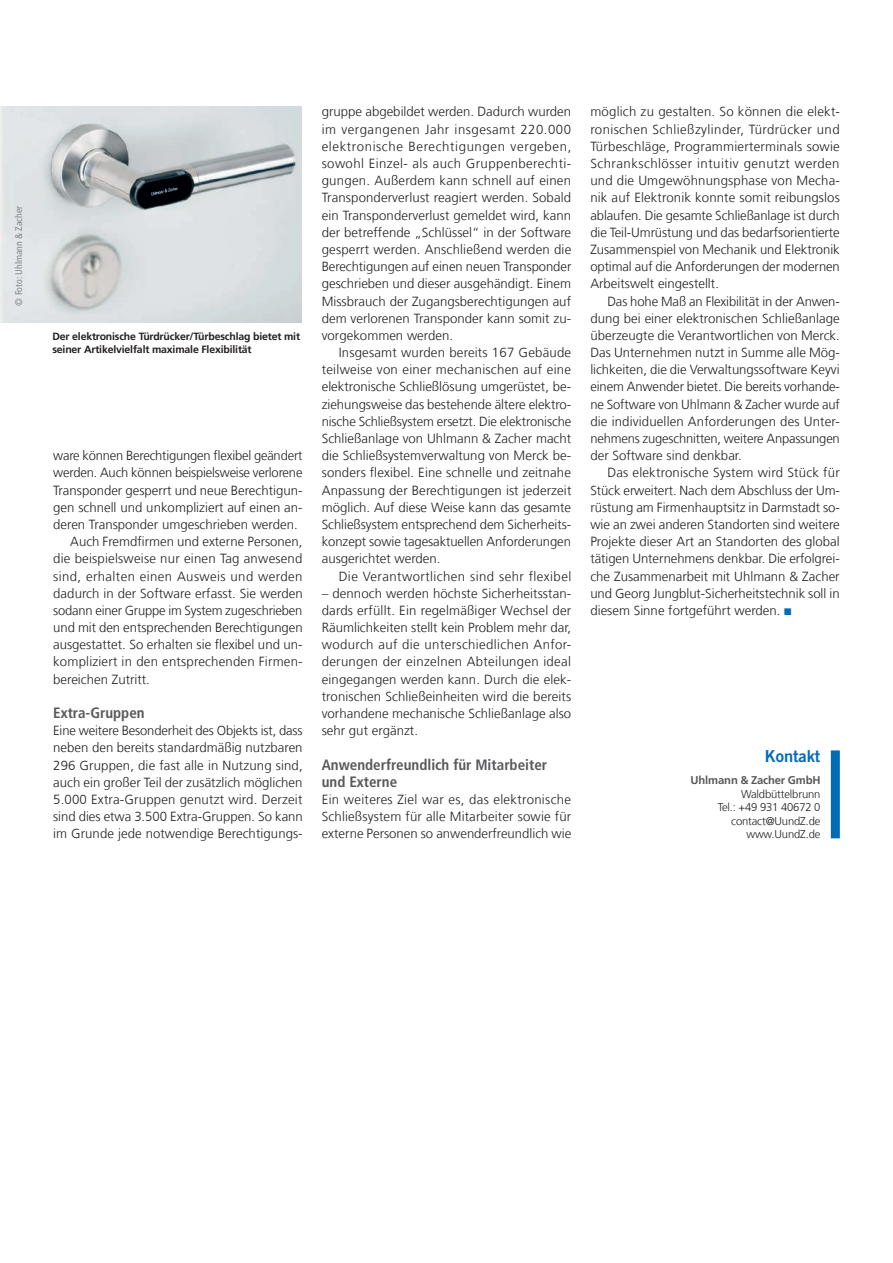
<style>
.page{position:relative;width:893px;height:1263px;background:#fff}
.page>*{position:absolute;margin:0;border:0;box-sizing:border-box;transform-origin:0 0}
.t1{font:16.5px "Trade Gothic LT Std Bd 2";letter-spacing:-.005em;color:#006cb7}
.t2{font:700 condensed 15px/17.2px "Frutiger LT Com";color:#57585a}
.t3{font:300 13.2px/17.2px "Frutiger LT Com";color:#231f20;text-align:justify}
.t4{font:300 13.2px "Frutiger LT Com";letter-spacing:.03em;color:#231f20}
.t5{font:300 11.25px/13.5px "Frutiger LT Com";letter-spacing:-.015em;color:#231f20;text-align:right}
.t6{font:700 11.25px "Frutiger LT Com";letter-spacing:-.015em;color:#57585a}
.t7{font:700 10.5px/12.8px "Frutiger LT Com";letter-spacing:-.015em;color:#231f20}
.t8{font:condensed 9.75px "Frutiger LT Com";color:#878687}
.s1{color:#006cb7}
</style>
<div class="page">
<img style="left:0;top:106px;width:302px;height:217px">
<div style="left:831px;top:750px;width:9px;height:88px;background:#006cb7"></div>
<p class="t8" style="left:13px;top:306px;width:101px;rotate:-90deg">© Foto: Uhlmann &amp; Zacher</p>
<p class="t7" style="left:52px;top:330px;width:249px">Der elektronische Türdrücker/Türbeschlag bietet mit seiner Artikelvielfalt maximale Flexibilität</p>
<p class="t3" style="left:53px;top:447px;width:251px">ware können Berechtigungen flexibel geändert</p>
<p class="t3" style="left:53px;top:464px;width:251px">werden. Auch können beispielsweise verlorene</p>
<p class="t3" style="left:53px;top:481px;width:251px">Transponder gesperrt und neue Berechtigun-</p>
<p class="t3" style="left:53px;top:499px;width:251px">gen schnell und unkompliziert auf einen an-</p>
<p class="t3" style="left:53px;top:516px;width:246px">deren Transponder umgeschrieben werden.</p>
<p class="t3" style="left:70px;top:533px;width:234px">Auch Fremdfirmen und externe Personen,</p>
<p class="t3" style="left:53px;top:550px;width:251px">die beispielsweise nur einen Tag anwesend</p>
<p class="t4" style="left:53px;top:568px;width:251px">sind, erhalten einen Ausweis und werden</p>
<p class="t3" style="left:53px;top:585px;width:251px">dadurch in der Software erfasst. Sie werden</p>
<p class="t3" style="left:53px;top:602px;width:251px">sodann einer Gruppe im System zugeschrieben</p>
<p class="t3" style="left:53px;top:619px;width:251px">und mit den entsprechenden Berechtigungen</p>
<p class="t3" style="left:53px;top:636px;width:251px">ausgestattet. So erhalten sie flexibel und un-</p>
<p class="t3" style="left:53px;top:653px;width:251px">kompliziert in den entsprechenden Firmen-</p>
<p class="t3" style="left:53px;top:670px;width:98px">bereichen Zutritt.</p>
<p class="t2" style="left:53px;top:704px;width:93px">Extra-Gruppen</p>
<p class="t3" style="left:53px;top:722px;width:251px">Eine weitere Besonderheit des Objekts ist, dass neben den bereits standardmäßig nutzbaren 296 Gruppen, die fast alle in Nutzung sind, auch ein großer Teil der zusätzlich möglichen 5.000 Extra-Gruppen genutzt wird. Derzeit sind dies etwa 3.500 Extra-Gruppen. So kann im Grunde jede notwendige Berechtigungs-</p>
<p class="t3" style="left:322px;top:103px;width:251px">gruppe abgebildet werden. Dadurch wurden im vergangenen Jahr insgesamt 220.000 elektronische Berechtigungen vergeben, sowohl Einzel- als auch Gruppenberechti&shy;gungen. Außerdem kann schnell auf einen Transponderverlust reagiert werden. Sobald ein Transponderverlust gemeldet wird, kann der betreffende „Schlüssel“ in der Software gesperrt werden. Anschließend werden die Berechtigungen auf einen neuen Transponder geschrieben und dieser ausgehändigt. Einem Missbrauch der Zugangsberechtigungen auf dem verlorenen Transponder kann somit zu&shy;vorgekommen werden.</p>
<p class="t3" style="left:322px;top:344px;width:251px;text-indent:17px">Insgesamt wurden bereits 167 Gebäude teilweise von einer mechanischen auf eine elektronische Schließlösung umgerüstet, be&shy;ziehungsweise das bestehende ältere elektro&shy;nische Schließsystem ersetzt. Die elektronische Schließanlage von Uhlmann &amp; Zacher macht die Schließsystemverwaltung von Merck be&shy;sonders flexibel. Eine schnelle und zeitnahe Anpassung der Berechtigungen ist jederzeit möglich. Auf diese Weise kann das gesamte Schließsystem entsprechend dem Sicherheits&shy;konzept sowie tagesaktuellen Anforderungen ausgerichtet werden.</p>
<p class="t4" style="left:339px;top:568px;width:234px">Die Verantwortlichen sind sehr flexibel</p>
<p class="t3" style="left:322px;top:585px;width:251px">– dennoch werden höchste Sicherheitsstan&shy;dards erfüllt. Ein regelmäßiger Wechsel der Räumlichkeiten stellt kein Problem mehr dar, wodurch auf die unterschiedlichen Anfor&shy;derungen der einzelnen Abteilungen ideal eingegangen werden kann. Durch die elek&shy;tronischen Schließeinheiten wird die bereits vorhandene mechanische Schließanlage also sehr gut ergänzt.</p>
<p class="t2" style="left:322px;top:756px;width:227px">Anwenderfreundlich für Mitarbeiter und Externe</p>
<p class="t3" style="left:322px;top:791px;width:251px">Ein weiteres Ziel war es, das elektronische Schließsystem für alle Mitarbeiter sowie für externe Personen so anwenderfreundlich wie</p>
<p class="t3" style="left:590px;top:103px;width:251px">möglich zu gestalten. So können die elekt&shy;ronischen Schließzylinder, Türdrücker und Türbeschläge, Programmierterminals sowie Schrankschlösser intuitiv genutzt werden und die Umgewöhnungsphase von Mecha&shy;nik auf Elektronik konnte somit reibungslos ablaufen. Die gesamte Schließanlage ist durch die Teil-Umrüstung und das bedarfsorientierte Zusammenspiel von Mechanik und Elektronik optimal auf die Anforderungen der modernen Arbeitswelt eingestellt.</p>
<p class="t3" style="left:590px;top:292px;width:251px;text-indent:17px">Das hohe Maß an Flexibilität in der Anwen&shy;dung bei einer elektronischen Schließanlage überzeugte die Verantwortlichen von Merck.<br>Das Unternehmen nutzt in Summe alle Mög&shy;lichkeiten, die die Verwaltungssoftware Keyvi einem Anwender bietet. Die bereits vorhande&shy;ne Software von Uhlmann &amp; Zacher wurde auf die individuellen Anforderungen des Unter&shy;nehmens zugeschnitten, weitere Anpassungen der Software sind denkbar.</p>
<p class="t3" style="left:590px;top:464px;width:251px;text-indent:17px">Das elektronische System wird Stück für Stück erweitert. Nach dem Abschluss der Um&shy;rüstung am Firmenhauptsitz in Darmstadt so&shy;wie an zwei anderen Standorten sind weitere Projekte dieser Art an Standorten des global tätigen Unternehmens denkbar. Die erfolgrei&shy;che Zusammenarbeit mit Uhlmann &amp; Zacher und Georg Jungblut-Sicherheitstechnik soll in diesem Sinne fortgeführt werden. <span class="s1">◾</span></p>
<p class="t1" style="left:765px;top:746px;width:57px">Kontakt</p>
<p class="t6" style="left:691px;top:774px;width:131px">Uhlmann &amp; Zacher GmbH</p>
<p class="t5" style="left:718px;top:787px;width:104px">Waldbüttelbrunn<br>Tel.: +49 931 40672 0 contact@UundZ.de www.UundZ.de</p>
</div>
